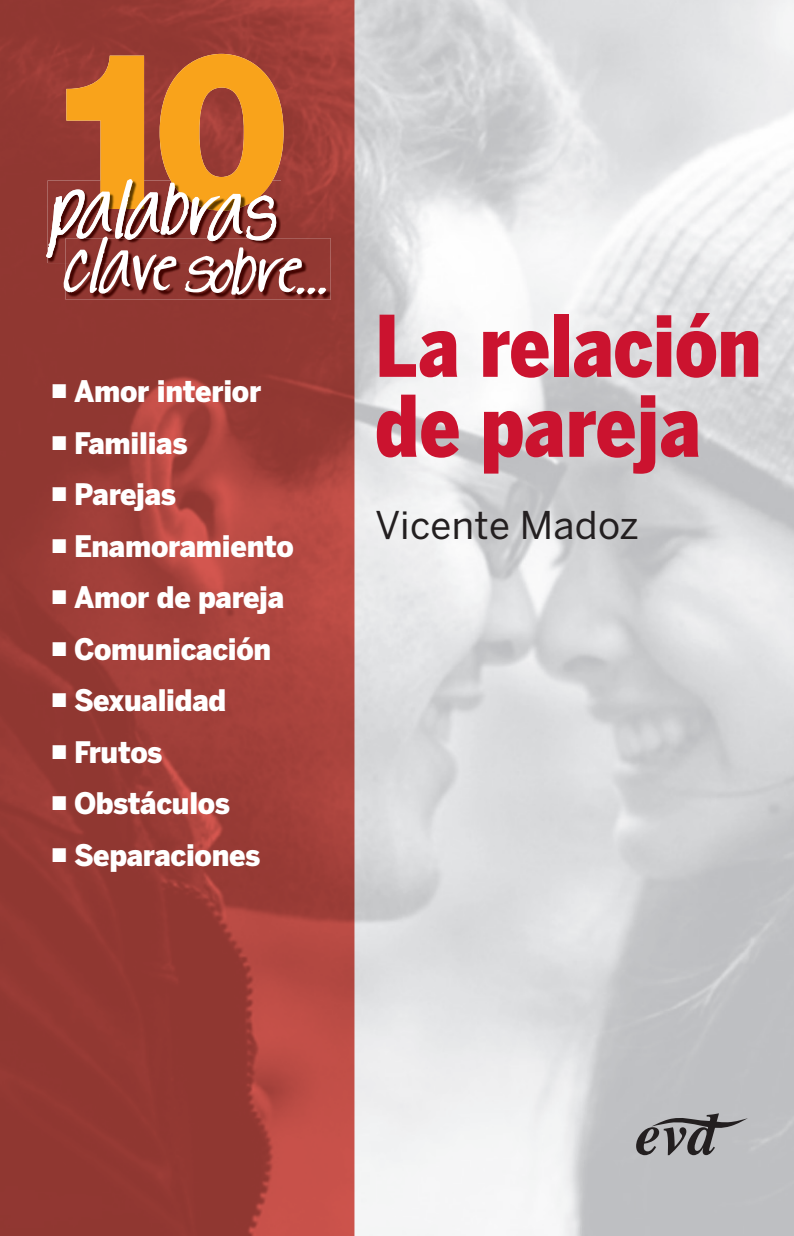
<style>
.page{position:relative;width:794px;height:1236px;background:#fff}
.page>*{position:absolute;margin:0;border:0;box-sizing:border-box;transform-origin:0 0}
.t1{font:900 84px/80px "Benton Sans Cond";color:#cb132f;scale:.95 1}
.t2{font:38px "Benton Sans";letter-spacing:.01em;color:#231f20}
.t3{font:900 29.4px/51.6px "Benton Sans";letter-spacing:-.01em;color:#fff;scale:.95 1}
</style>
<div class="page">
<img style="left:0;top:0;width:794px;height:1236px">
<svg style="left:636px;top:1113px;width:112px;height:42px;background:#8e8e90"></svg>
<img style="left:66px;top:238px;width:265px;height:62px">
<svg style="left:46px;top:54px;width:280px;height:241px;background:#b96c41"></svg>
<svg style="left:53px;top:384px;width:13px;height:14px"></svg>
<svg style="left:53px;top:436px;width:13px;height:14px"></svg>
<svg style="left:53px;top:487px;width:13px;height:14px"></svg>
<svg style="left:53px;top:539px;width:13px;height:14px"></svg>
<svg style="left:53px;top:590px;width:13px;height:14px"></svg>
<svg style="left:53px;top:642px;width:13px;height:14px"></svg>
<svg style="left:53px;top:693px;width:13px;height:14px"></svg>
<svg style="left:53px;top:745px;width:13px;height:14px"></svg>
<svg style="left:53px;top:796px;width:13px;height:14px"></svg>
<svg style="left:53px;top:848px;width:13px;height:14px"></svg>
<p class="t3" style="left:74px;top:366px;width:233px">Amor interior<br>Familias<br>Parejas<br>Enamoramiento<br>Amor de pareja<br>Comunicación<br>Sexualidad<br>Frutos<br>Obstáculos<br>Separaciones</p>
<h1 class="t1" style="left:375px;top:308px;width:408px">La relación de pareja</h1>
<p class="t2" style="left:375px;top:504px;width:265px">Vicente Madoz</p>
</div>
